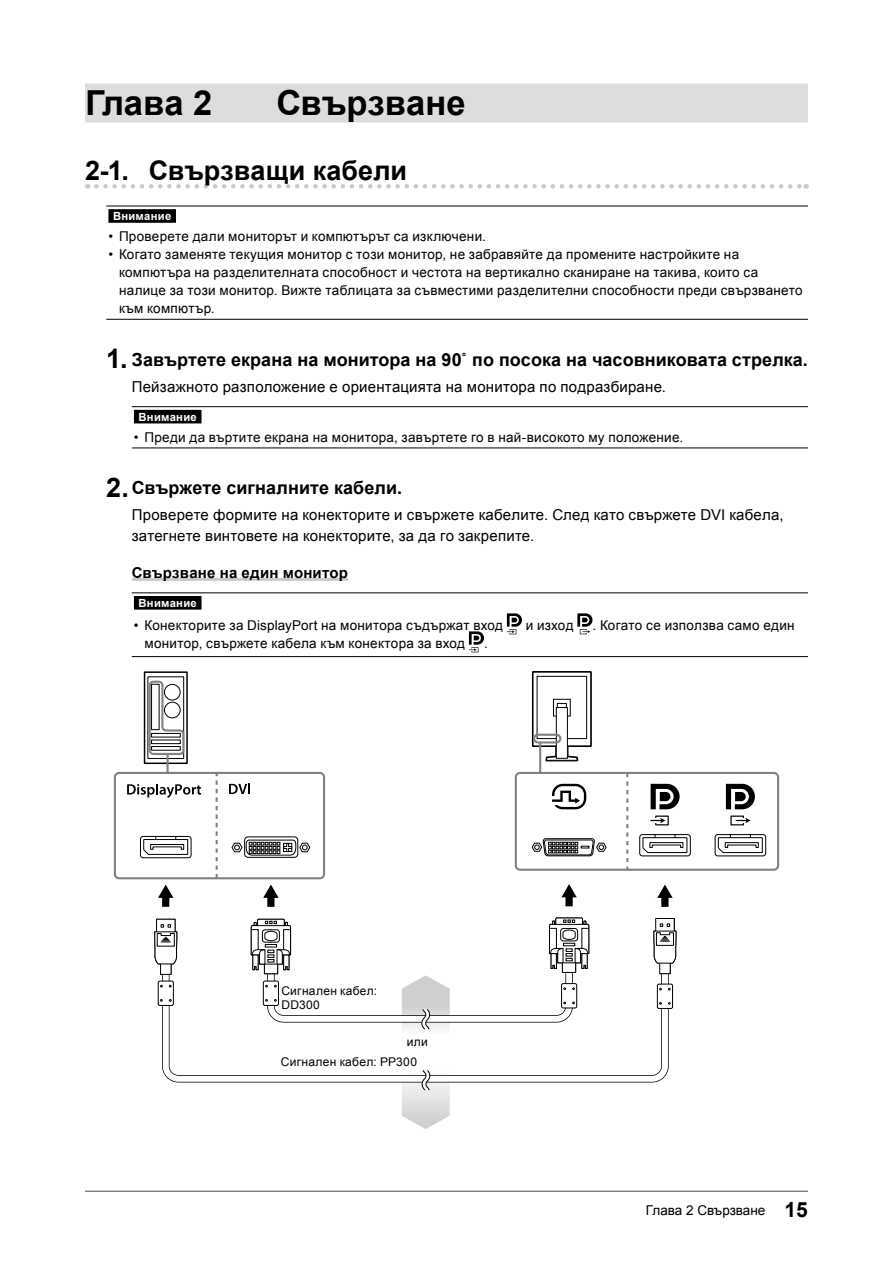
<style>
.page{position:relative;width:893px;height:1263px;background:#fff}
.page>*{position:absolute;margin:0;border:0;box-sizing:border-box;transform-origin:0 0}
.t1{font:700 34.5px "Arial";color:#000}
.t2{font:700 27px "Arial";color:#000}
.t3{font:700 18px "Arial";letter-spacing:.005em;color:#000}
.t4{font:15px/21px "Arial";letter-spacing:.015em;color:#000}
.t5{font:700 15px "Arial";letter-spacing:.01em;color:#000}
.t6{font:13.5px/18px "Arial";letter-spacing:.02em;color:#000}
.t7{font:13.5px "Arial";color:#000}
.t8{font:12px/13.5px "Arial";letter-spacing:.025em;color:#000}
.t9{font:700 11.25px "Arial";letter-spacing:.025em;color:#fff}
.s1{font-size:27px}
.s2{font-weight:700;font-size:21px}
</style>
<div class="page">
<hr style="left:85px;top:1191px;width:723px;height:1px;background:#595757">
<div style="left:85px;top:84px;width:723px;height:39px;background:#dcdddd"></div>
<svg style="left:96px;top:184px;width:711px;height:5px"></svg>
<hr style="left:132px;top:578px;width:216px;height:3px;background:#c9caca">
<hr style="left:106px;top:206px;width:702px;height:1px;background:#000">
<hr style="left:106px;top:319px;width:702px;height:1px;background:#000">
<div style="left:108px;top:209px;width:68px;height:14px;background:#000"></div>
<hr style="left:132px;top:406px;width:676px;height:1px;background:#000">
<hr style="left:132px;top:448px;width:676px;height:1px;background:#000">
<div style="left:134px;top:410px;width:67px;height:13px;background:#000"></div>
<hr style="left:132px;top:593px;width:676px;height:1px;background:#000">
<hr style="left:132px;top:656px;width:676px;height:1px;background:#000">
<div style="left:134px;top:596px;width:67px;height:14px;background:#000"></div>
<svg style="left:507px;top:613px;width:15px;height:21px"></svg>
<svg style="left:577px;top:613px;width:15px;height:21px"></svg>
<svg style="left:469px;top:631px;width:15px;height:21px"></svg>
<svg style="left:263px;top:884px;width:16px;height:23px"></svg>
<svg style="left:561px;top:884px;width:16px;height:23px"></svg>
<div style="left:114px;top:772px;width:211px;height:107px;border:2px solid #828282;border-radius:4px"></div>
<svg style="left:229px;top:784px;width:21px;height:10px"></svg>
<div style="left:244px;top:836px;width:54px;height:22px;border:1px solid #000;border-radius:3px"></div>
<svg style="left:231px;top:839px;width:80px;height:17px"></svg>
<div style="left:140px;top:836px;width:51px;height:22px;border:1px solid #000;border-radius:3px"></div>
<svg style="left:143px;top:836px;width:45px;height:19px"></svg>
<svg style="left:216px;top:772px;width:2px;height:106px"></svg>
<div style="left:144px;top:671px;width:44px;height:93px;border:2px solid #000"></div>
<div style="left:147px;top:676px;width:37px;height:83px;border:1px solid #000"></div>
<hr style="left:166px;top:755px;width:3px;height:18px;background:#828282">
<svg style="left:148px;top:679px;width:37px;height:77px"></svg>
<div style="left:532px;top:671px;width:60px;height:76px;border:2px solid #000"></div>
<div style="left:555px;top:706px;width:13px;height:53px;border:2px solid #000"></div>
<svg style="left:536px;top:675px;width:52px;height:69px"></svg>
<div style="left:533px;top:672px;width:58px;height:74px;border:1px solid #000"></div>
<div style="left:537px;top:676px;width:50px;height:63px;background:#fff"></div>
<div style="left:537px;top:676px;width:50px;height:63px;border:1px solid #000"></div>
<svg style="left:555px;top:702px;width:11px;height:12px"></svg>
<div style="left:553px;top:699px;width:18px;height:17px;border:1px solid #000"></div>
<div style="left:557px;top:703px;width:9px;height:5px;background:#fff"></div>
<div style="left:557px;top:703px;width:10px;height:5px;border:1px solid #000"></div>
<svg style="left:545px;top:754px;width:34px;height:8px"></svg>
<div style="left:556px;top:707px;width:11px;height:51px;background:#fff"></div>
<div style="left:556px;top:707px;width:12px;height:52px;border:1px solid #000"></div>
<svg style="left:626px;top:775px;width:2px;height:93px"></svg>
<div style="left:515px;top:772px;width:264px;height:99px;border:2px solid #828282;border-radius:4px"></div>
<svg style="left:532px;top:838px;width:75px;height:18px"></svg>
<hr style="left:539px;top:742px;width:2px;height:31px;background:#828282">
<div style="left:533px;top:734px;width:28px;height:9px;border:2px solid #828282;border-radius:4px"></div>
<svg style="left:127px;top:784px;width:74px;height:14px"></svg>
<svg style="left:160px;top:974px;width:511px;height:109px"></svg>
<svg style="left:158px;top:981px;width:15px;height:24px"></svg>
<div style="left:158px;top:981px;width:16px;height:25px;border:1px solid #000;border-radius:2px"></div>
<svg style="left:657px;top:984px;width:15px;height:24px"></svg>
<div style="left:657px;top:984px;width:16px;height:25px;border:1px solid #000;border-radius:2px"></div>
<svg style="left:154px;top:918px;width:24px;height:57px"></svg>
<svg style="left:653px;top:918px;width:24px;height:56px"></svg>
<svg style="left:250px;top:917px;width:340px;height:212px"></svg>
<svg style="left:158px;top:884px;width:16px;height:23px"></svg>
<svg style="left:657px;top:884px;width:16px;height:23px"></svg>
<div style="left:639px;top:834px;width:52px;height:22px;border:1px solid #000;border-radius:3px"></div>
<svg style="left:642px;top:834px;width:46px;height:19px"></svg>
<svg style="left:650px;top:784px;width:30px;height:41px"></svg>
<div style="left:715px;top:834px;width:51px;height:22px;border:1px solid #000;border-radius:3px"></div>
<svg style="left:718px;top:834px;width:45px;height:19px"></svg>
<svg style="left:726px;top:784px;width:29px;height:41px"></svg>
<svg style="left:552px;top:784px;width:34px;height:25px"></svg>
<h1 class="t1" style="left:85px;top:80px;width:129px">Глава 2</h1>
<h1 class="t1" style="left:276px;top:80px;width:191px">Свързване</h1>
<h2 class="t2" style="left:85px;top:153px;width:324px">2-1. Свързващи кабели</h2>
<p class="t9" style="left:113px;top:208px;width:60px">Внимание</p>
<p class="t6" style="left:108px;top:227px;width:379px">• Проверете дали мониторът и компютърът са изключени.</p>
<p class="t6" style="left:119px;top:245px;width:685px;text-indent:-11px">• Когато заменяте текущия монитор с този монитор, не забравяйте да промените настройките на компютъра на разделителната способност и честота на вертикално сканиране на такива, които са налице за този монитор. Вижте таблицата за съвместими разделителни способности преди свързването към компютър.</p>
<h3 class="t3" style="left:106px;top:347px;width:703px"><span class="s1">1.</span> Завъртете екрана на монитора на 90˚ по посока на часовниковата стрелка.</h3>
<p class="t4" style="left:132px;top:376px;width:536px">Пейзажното разположение е ориентацията на монитора по подразбиране.</p>
<p class="t9" style="left:139px;top:409px;width:60px">Внимание</p>
<p class="t6" style="left:134px;top:428px;width:551px">• Преди да въртите екрана на монитора, завъртете го в най-високото му положение.</p>
<h3 class="t3" style="left:106px;top:476px;width:297px"><span class="s1">2.</span> Свържете сигналните кабели.</h3>
<p class="t4" style="left:132px;top:505px;width:653px">Проверете формите на конекторите и свържете кабелите. След като свържете DVI кабела, затегнете винтовете на конекторите, за да го закрепите.</p>
<p class="t5" style="left:132px;top:562px;width:218px">Свързване на един монитор</p>
<p class="t9" style="left:139px;top:595px;width:60px">Внимание</p>
<p class="t6" style="left:134px;top:617px;width:371px">• Конекторите за DisplayPort на монитора съдържат вход</p>
<p class="t6" style="left:526px;top:617px;width:49px">и изход</p>
<p class="t6" style="left:592px;top:617px;width:204px">. Когато се използва само един</p>
<p class="t6" style="left:145px;top:635px;width:322px">монитор, свържете кабела към конектора за вход</p>
<p class="t6" style="left:484px;top:635px;width:5px">.</p>
<p class="t8" style="left:281px;top:984px;width:97px">Сигнален кабел:<br>DD300</p>
<p class="t8" style="left:407px;top:1035px;width:23px">или</p>
<p class="t8" style="left:281px;top:1055px;width:138px">Сигнален кабел: PP300</p>
<p class="t7" style="left:646px;top:1201px;width:163px">Глава 2 Свързване <span class="s2">15</span></p>
</div>
